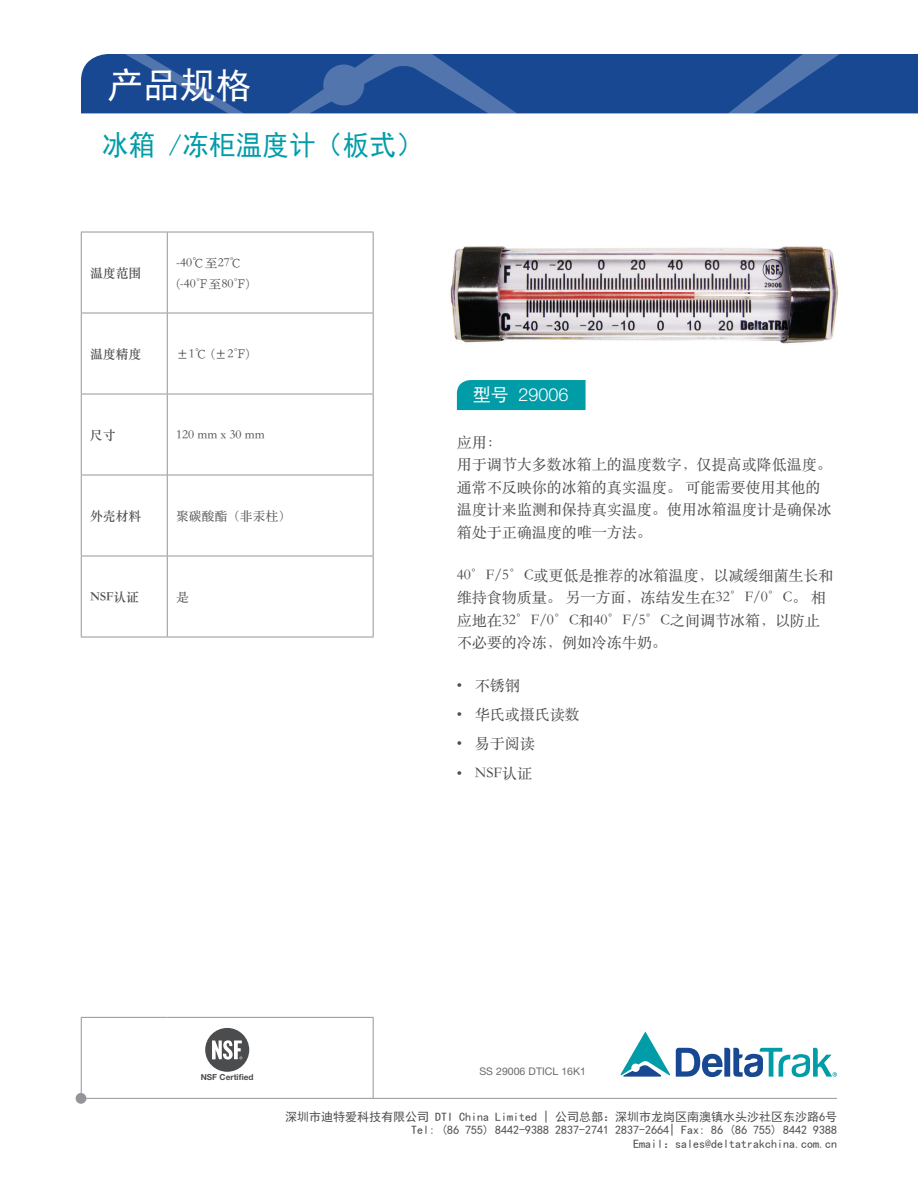
<style>
.page{position:relative;width:918px;height:1188px;background:#fff}
.page>*{position:absolute;margin:0;border:0;box-sizing:border-box;transform-origin:0 0}
.t1{font:36px "Sim Hei";color:#fff}
.t2{font:28.35px "Sim Hei";letter-spacing:.01em;color:#009ca7;scale:.93 1}
.t3{font:300 18px "Helvetica Neue LT Std";color:#fff}
.t4{font:15px/22.5px "ST Songti SC Regular";color:#4b4c4d}
.t5{font:12.75px/21px "ST Songti SC Regular";color:#4b4c4d}
.t6{font:12.75px "ST Songti SC Bold";color:#4b4c4d}
.t7{font:12px/13.5px "Sim Hei";color:#4b4c4d;text-align:right}
.t8{font:10.5px "Helvetica Neue LT Std";color:#69696c}
.t9{font:700 8.25px "Helvetica Neue LT Std";color:#4b4c4d}
.s1{font-family:"Sim Hei";font-weight:400}
</style>
<div class="page">
<div style="left:76px;top:1093px;width:10px;height:11px;background:#939598;border-radius:50%"></div>
<hr style="left:81px;top:1098px;width:756px;height:1px;background:#939598">
<svg style="left:81px;top:54px;width:837px;height:59px;fill:#184892"></svg>
<svg style="left:620px;top:1031px;width:217px;height:46px"></svg>
<hr style="left:81px;top:232px;width:86px;height:1px;background:#939598">
<hr style="left:81px;top:232px;width:1px;height:81px;background:#939598">
<hr style="left:167px;top:232px;width:207px;height:1px;background:#939598">
<hr style="left:167px;top:232px;width:1px;height:81px;background:#939598">
<hr style="left:373px;top:232px;width:1px;height:81px;background:#939598">
<hr style="left:81px;top:313px;width:86px;height:1px;background:#939598">
<hr style="left:81px;top:313px;width:1px;height:81px;background:#939598">
<hr style="left:167px;top:313px;width:207px;height:1px;background:#939598">
<hr style="left:167px;top:313px;width:1px;height:81px;background:#939598">
<hr style="left:373px;top:313px;width:1px;height:81px;background:#939598">
<hr style="left:81px;top:394px;width:86px;height:1px;background:#939598">
<hr style="left:81px;top:394px;width:1px;height:81px;background:#939598">
<hr style="left:167px;top:394px;width:207px;height:1px;background:#939598">
<hr style="left:167px;top:394px;width:1px;height:81px;background:#939598">
<hr style="left:373px;top:394px;width:1px;height:81px;background:#939598">
<hr style="left:81px;top:475px;width:86px;height:1px;background:#939598">
<hr style="left:81px;top:475px;width:1px;height:81px;background:#939598">
<hr style="left:167px;top:475px;width:207px;height:1px;background:#939598">
<hr style="left:167px;top:475px;width:1px;height:81px;background:#939598">
<hr style="left:373px;top:475px;width:1px;height:81px;background:#939598">
<hr style="left:81px;top:556px;width:86px;height:1px;background:#939598">
<hr style="left:81px;top:556px;width:1px;height:81px;background:#939598">
<hr style="left:167px;top:556px;width:207px;height:1px;background:#939598">
<hr style="left:167px;top:556px;width:1px;height:81px;background:#939598">
<hr style="left:373px;top:556px;width:1px;height:81px;background:#939598">
<hr style="left:81px;top:637px;width:86px;height:1px;background:#939598">
<hr style="left:167px;top:637px;width:207px;height:1px;background:#939598">
<hr style="left:81px;top:1017px;width:86px;height:1px;background:#939598">
<hr style="left:81px;top:1018px;width:1px;height:80px;background:#939598">
<hr style="left:167px;top:1017px;width:207px;height:1px;background:#939598">
<hr style="left:373px;top:1018px;width:1px;height:80px;background:#939598">
<svg style="left:205px;top:1028px;width:45px;height:44px"></svg>
<div style="left:205px;top:1028px;width:44px;height:44px;background:#4b4c4d;border-radius:50%"></div>
<svg style="left:212px;top:1040px;width:30px;height:20px"></svg>
<img style="left:450px;top:246px;width:389px;height:98px">
<div style="left:457px;top:380px;width:129px;height:30px;background:#009ca7"></div>
<h1 class="t1" style="left:108px;top:67px;width:145px">产品规格</h1>
<h2 class="t2" style="left:102px;top:131px;width:346px">冰箱 /冻柜温度计（板式）</h2>
<p class="t6" style="left:90px;top:265px;width:53px">温度范围</p>
<p class="t5" style="left:176px;top:252px;width:75px">-40℃至27℃ (-40℉至80℉)</p>
<p class="t6" style="left:90px;top:346px;width:53px">温度精度</p>
<p class="t5" style="left:176px;top:343px;width:75px">±1℃ (±2℉)</p>
<p class="t6" style="left:90px;top:427px;width:27px">尺寸</p>
<p class="t5" style="left:176px;top:424px;width:90px">120 mm x 30 mm</p>
<p class="t6" style="left:90px;top:508px;width:53px">外壳材料</p>
<p class="t5" style="left:176px;top:505px;width:116px">聚碳酸酯（非汞柱）</p>
<p class="t6" style="left:90px;top:589px;width:50px">NSF认证</p>
<p class="t5" style="left:176px;top:586px;width:14px">是</p>
<p class="t9" style="left:201px;top:1072px;width:54px">NSF Certified</p>
<p class="t3" style="left:473px;top:384px;width:97px"><span class="s1">型号</span> 29006</p>
<p class="t4" style="left:457px;top:431px;width:376px">应用：<br>用于调节大多数冰箱上的温度数字，仅提高或降低温度。通常不反映你的冰箱的真实温度。 可能需要使用其他的温度计来监测和保持真实温度。使用冰箱温度计是确保冰箱处于正确温度的唯一方法。</p>
<p class="t4" style="left:457px;top:563px;width:378px">40°F/5°C或更低是推荐的冰箱温度，以减缓细菌生长和维持食物质量。 另一方面，冻结发生在32°F/0°C。 相应地在32°F/0°C和40°F/5°C之间调节冰箱，以防止不必要的冷冻，例如冷冻牛奶。</p>
<p class="t4" style="left:457px;top:674px;width:64px">• 不锈钢</p>
<p class="t4" style="left:457px;top:703px;width:124px">• 华氏或摄氏读数</p>
<p class="t4" style="left:457px;top:732px;width:79px">• 易于阅读</p>
<p class="t4" style="left:457px;top:761px;width:77px">• NSF认证</p>
<p class="t8" style="left:479px;top:1065px;width:108px">SS 29006 DTICL 16K1</p>
<p class="t7" style="left:285px;top:1110px;width:553px">深圳市迪特爱科技有限公司 DTI China Limited | 公司总部：深圳市龙岗区南澳镇水头沙社区东沙路6号<br>Tel: (86 755) 8442-9388 2837-2741 2837-2664| Fax: 86 (86 755) 8442 9388<br>Email：sales@deltatrakchina.com.cn</p>
</div>
